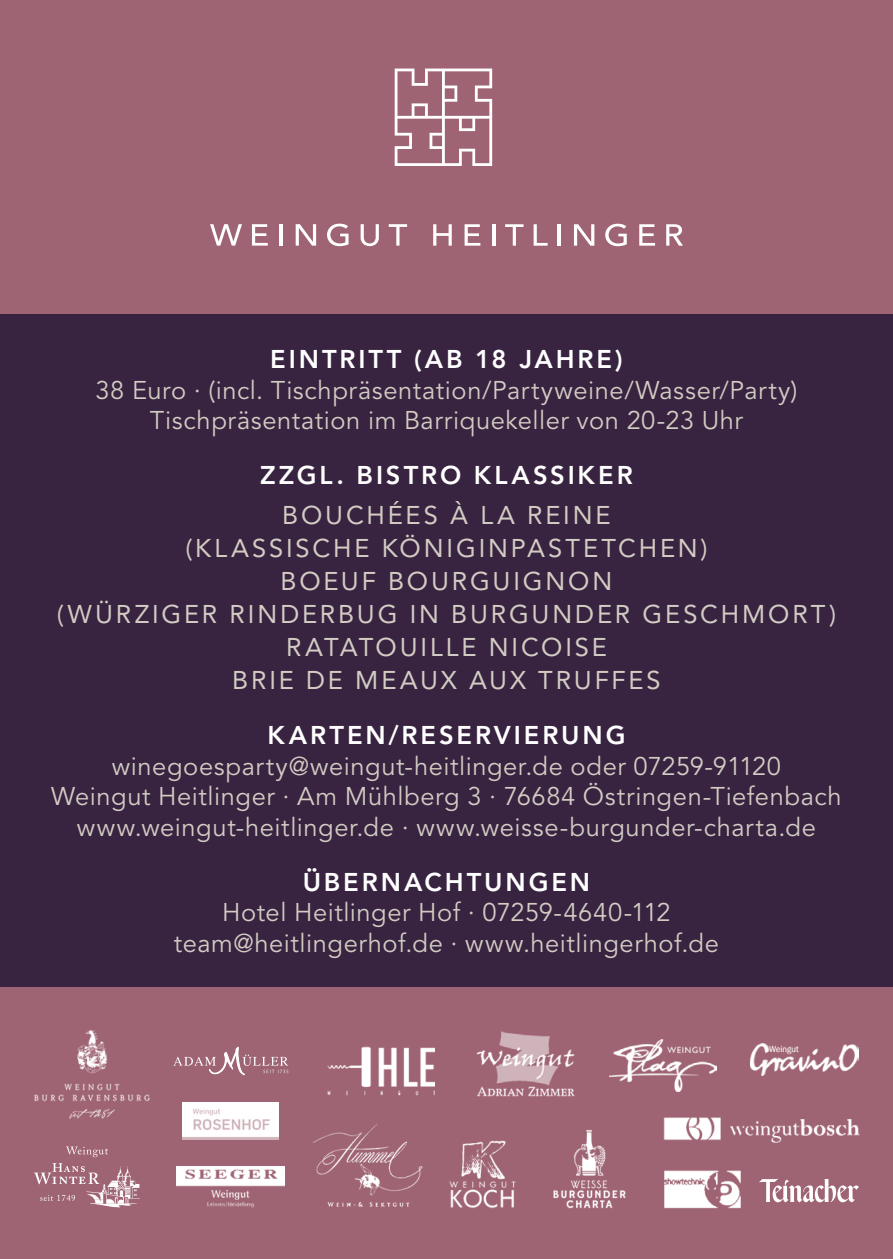
<style>
.page{position:relative;width:893px;height:1259px;background:#9f6473}
.page>*{position:absolute;margin:0;border:0;box-sizing:border-box;transform-origin:0 0}
.t1{font:25.5px/30.6px "Avenir LT Std";letter-spacing:.02em;color:#d2ccc3;text-align:center}
.t2{font:25.5px/33px "Avenir LT Std";letter-spacing:.11em;color:#d2ccc3;text-align:center}
.t3{font:800 25.5px "Avenir LT Std";letter-spacing:.115em;color:#fff}
</style>
<div class="page">
<div style="left:0;top:315px;width:893px;height:671px;background:#382340"></div>
<svg style="left:395px;top:69px;width:97px;height:97px"></svg>
<svg style="left:433px;top:224px;width:19px;height:22px"></svg>
<svg style="left:465px;top:224px;width:15px;height:22px"></svg>
<hr style="left:492px;top:224px;width:3px;height:22px;background:#fff">
<svg style="left:505px;top:224px;width:18px;height:22px"></svg>
<svg style="left:534px;top:224px;width:14px;height:22px"></svg>
<hr style="left:558px;top:224px;width:3px;height:22px;background:#fff">
<svg style="left:574px;top:224px;width:20px;height:22px"></svg>
<svg style="left:605px;top:224px;width:22px;height:22px"></svg>
<svg style="left:639px;top:224px;width:16px;height:22px"></svg>
<svg style="left:666px;top:224px;width:17px;height:22px"></svg>
<svg style="left:210px;top:224px;width:32px;height:22px"></svg>
<svg style="left:252px;top:224px;width:16px;height:22px"></svg>
<hr style="left:279px;top:224px;width:4px;height:22px;background:#fff">
<svg style="left:296px;top:224px;width:20px;height:22px"></svg>
<svg style="left:327px;top:224px;width:22px;height:22px"></svg>
<svg style="left:361px;top:224px;width:18px;height:22px"></svg>
<svg style="left:389px;top:224px;width:18px;height:22px"></svg>
<svg style="left:66px;top:1146px;width:42px;height:11px"></svg>
<svg style="left:34px;top:1163px;width:106px;height:44px"></svg>
<img style="left:34px;top:1030px;width:116px;height:89px">
<img style="left:328px;top:1046px;width:107px;height:50px">
<img style="left:476px;top:1031px;width:99px;height:66px">
<svg style="left:173px;top:1046px;width:115px;height:29px"></svg>
<img style="left:177px;top:1166px;width:107px;height:41px">
<img style="left:182px;top:1102px;width:97px;height:38px">
<img style="left:449px;top:1140px;width:67px;height:68px">
<img style="left:313px;top:1124px;width:110px;height:83px">
<img style="left:609px;top:1039px;width:107px;height:52px">
<img style="left:751px;top:1044px;width:108px;height:31px">
<img style="left:663px;top:1117px;width:197px;height:26px">
<svg style="left:759px;top:1178px;width:100px;height:24px"></svg>
<img style="left:664px;top:1170px;width:77px;height:39px">
<img style="left:553px;top:1130px;width:73px;height:79px">
<p class="t3" style="left:270px;top:344px;width:354px">EINTRITT (AB 18 JAHRE)</p>
<p class="t1" style="left:96px;top:375px;width:703px">38 Euro ∙ (incl. Tischpräsentation/Partyweine/Wasser/Party)<br>Tischpräsentation im Barriquekeller von 20-23 Uhr</p>
<p class="t3" style="left:260px;top:460px;width:374px">ZZGL. BISTRO KLASSIKER</p>
<p class="t2" style="left:57px;top:499px;width:781px">BOUCHÉES À LA REINE<br>(KLASSISCHE KÖNIGINPASTETCHEN)<br>BOEUF BOURGUIGNON<br>(WÜRZIGER RINDERBUG IN BURGUNDER GESCHMORT)<br>RATATOUILLE NICOISE<br>BRIE DE MEAUX AUX TRUFFES</p>
<p class="t3" style="left:267px;top:720px;width:360px">KARTEN/RESERVIERUNG</p>
<p class="t1" style="left:51px;top:751px;width:792px">winegoesparty@weingut-heitlinger.de oder 07259-91120<br>Weingut Heitlinger ∙ Am Mühlberg 3 ∙ 76684 Östringen-Tiefenbach www.weingut-heitlinger.de ∙ www.weisse-burgunder-charta.de</p>
<p class="t3" style="left:303px;top:866px;width:289px">ÜBERNACHTUNGEN</p>
<p class="t1" style="left:174px;top:897px;width:546px">Hotel Heitlinger Hof ∙ 07259-4640-112 team@heitlingerhof.de ∙ www.heitlingerhof.de</p>
</div>
